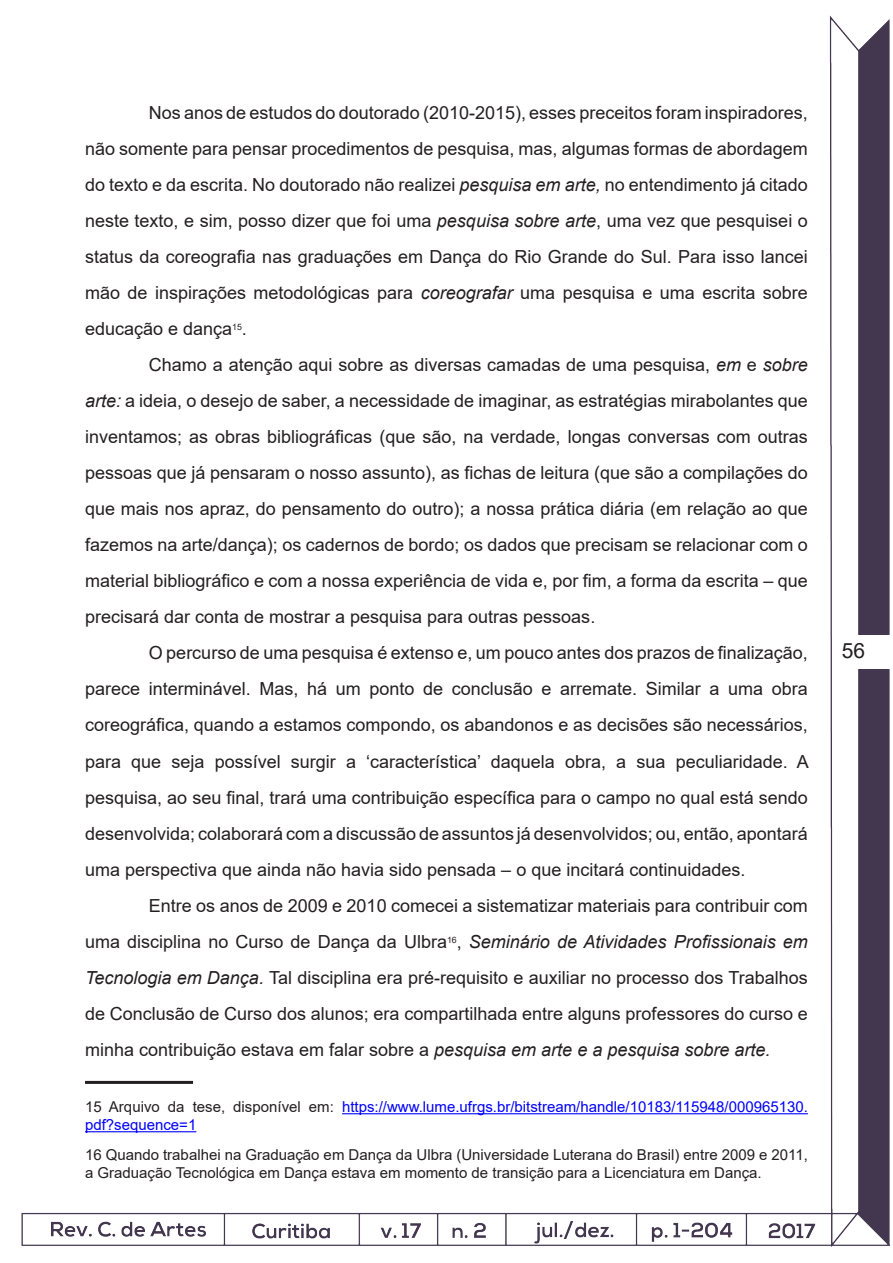
<style>
.page{position:relative;width:893px;height:1263px;background:#fff}
.page>*{position:absolute;margin:0;border:0;box-sizing:border-box;transform-origin:0 0}
.t1{font:21px "Arial";color:#231f20}
.t2{font:18px/36px "Arial";color:#231f20;text-align:justify}
.t3{font:15px/18px "Arial";color:#231f20}
.t4{font:15px/18px "Arial";color:#00f}
.s1{font-style:italic}
.s2{color:#231f20}
</style>
<div class="page">
<img style="left:21px;top:16px;width:869px;height:1231px">
<div style="left:836px;top:635px;width:57px;height:33px;background:#fff"></div>
<div style="left:511px;top:9px;width:307px;height:103px;background:#fff"></div>
<hr style="left:85px;top:1081px;width:108px;height:3px;background:#231f20">
<hr style="left:342px;top:1113px;width:466px;height:1px;background:#00f">
<hr style="left:85px;top:1131px;width:111px;height:1px;background:#00f">
<p class="t2" style="left:85px;top:95px;width:724px;text-indent:64px">Nos anos de estudos do doutorado (2010-2015), esses preceitos foram inspiradores, não somente para pensar procedimentos de pesquisa, mas, algumas formas de abordagem do texto e da escrita. No doutorado não realizei <span class="s1">pesquisa em arte,</span> no entendimento já citado neste texto, e sim, posso dizer que foi uma <span class="s1">pesquisa sobre arte</span>, uma vez que pesquisei o status da coreografia nas graduações em Dança do Rio Grande do Sul. Para isso lancei mão de inspirações metodológicas para <span class="s1">coreografar</span> uma pesquisa e uma escrita sobre educação e dança<sup>15</sup>.</p>
<p class="t2" style="left:85px;top:347px;width:724px;text-indent:64px">Chamo a atenção aqui sobre as diversas camadas de uma pesquisa, <span class="s1">em</span> e <span class="s1">sobre arte:</span> a ideia, o desejo de saber, a necessidade de imaginar, as estratégias mirabolantes que inventamos; as obras bibliográficas (que são, na verdade, longas conversas com outras pessoas que já pensaram o nosso assunto), as fichas de leitura (que são a compilações do que mais nos apraz, do pensamento do outro); a nossa prática diária (em relação ao que fazemos na arte/dança); os cadernos de bordo; os dados que precisam se relacionar com o material bibliográfico e com a nossa experiência de vida e, por fim, a forma da escrita – que precisará dar conta de mostrar a pesquisa para outras pessoas.</p>
<p class="t2" style="left:85px;top:635px;width:725px;text-indent:64px">O percurso de uma pesquisa é extenso e, um pouco antes dos prazos de finalização, parece interminável. Mas, há um ponto de conclusão e arremate. Similar a uma obra coreográfica, quando a estamos compondo, os abandonos e as decisões são necessários, para que seja possível surgir a ‘característica’ daquela obra, a sua peculiaridade. A pesquisa, ao seu final, trará uma contribuição específica para o campo no qual está sendo desenvolvida; colaborará com a discussão de assuntos já desenvolvidos; ou, então, apontará uma perspectiva que ainda não havia sido pensada – o que incitará continuidades.</p>
<p class="t2" style="left:85px;top:887px;width:724px;text-indent:64px">Entre os anos de 2009 e 2010 comecei a sistematizar materiais para contribuir com uma disciplina no Curso de Dança da Ulbra<sup>16</sup>, <span class="s1">Seminário de Atividades Profissionais em Tecnologia em Dança.</span> Tal disciplina era pré-requisito e auxiliar no processo dos Trabalhos de Conclusão de Curso dos alunos; era compartilhada entre alguns professores do curso e minha contribuição estava em falar sobre a <span class="s1">pesquisa em arte e a pesquisa sobre arte.</span></p>
<p class="t4" style="left:85px;top:1098px;width:724px"><span class="s2">15 Arquivo da tese, disponível em:</span> https://www.lume.ufrgs.br/bitstream/handle/10183/115948/000965130. pdf?sequence=1</p>
<p class="t3" style="left:85px;top:1145px;width:724px">16 Quando trabalhei na Graduação em Dança da Ulbra (Universidade Luterana do Brasil) entre 2009 e 2011, a Graduação Tecnológica em Dança estava em momento de transição para a Licenciatura em Dança.</p>
<p class="t1" style="left:842px;top:636px;width:25px">56</p>
</div>
